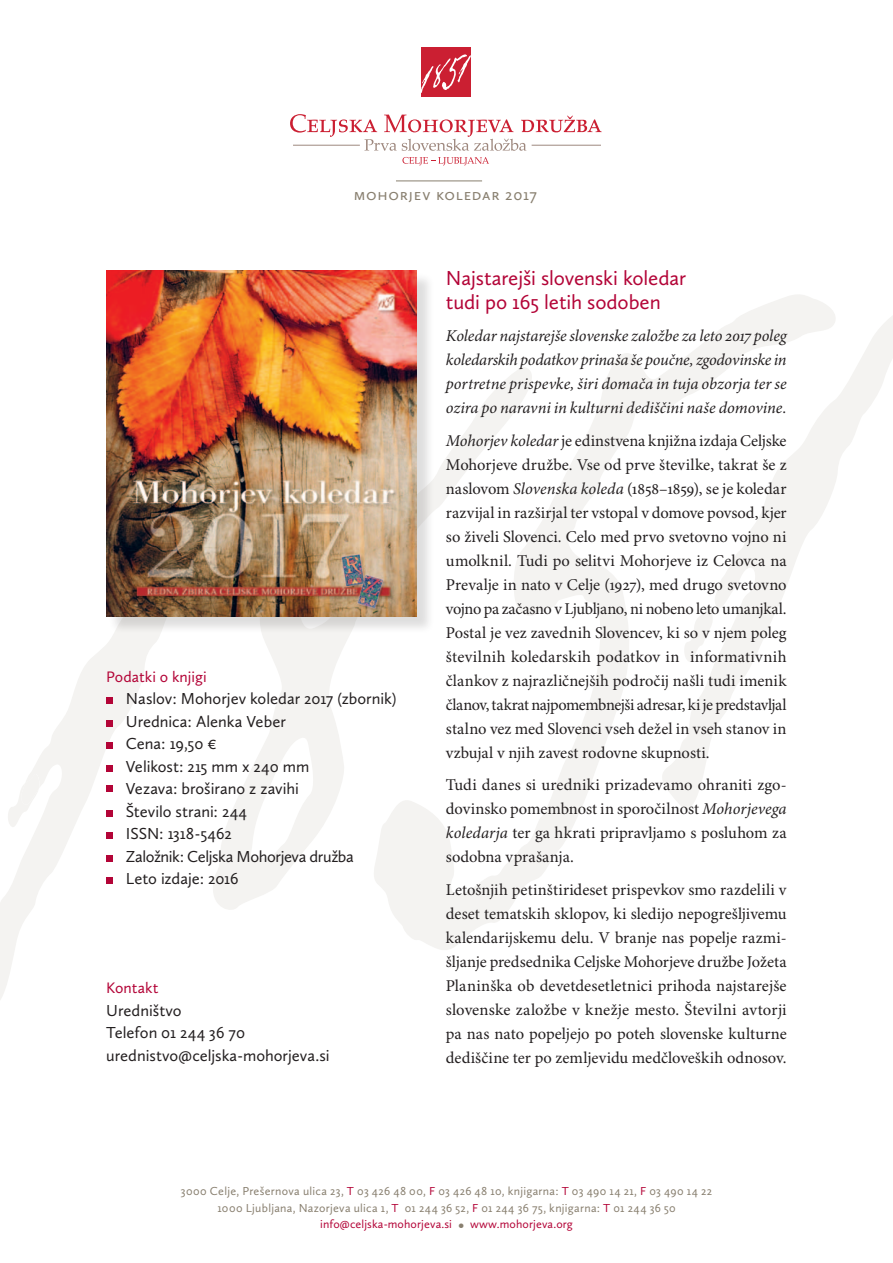
<style>
.page{position:relative;width:893px;height:1263px;background:#fff}
.page>*{position:absolute;margin:0;border:0;box-sizing:border-box;transform-origin:0 0}
.besedilo{font:21px/24px "Calluna Sans";letter-spacing:-.005em;color:#b30437}
.besedilo-2{font:16.5px/24px "Minion Pro";color:#231f20;text-align:justify}
.podatki_o_knjigi{font:16.5px "Calluna Sans";letter-spacing:-.005em;color:#231f20}
.besedilo-3{font:italic 16.5px/24px "Minion Pro";letter-spacing:-.005em;color:#231f20;text-align:justify}
.podatki_o_knjigi-2{font:16.5px "Calluna Sans";letter-spacing:-.03em;color:#231f20}
.besedilo-4{font:16.5px "Calluna Sans";letter-spacing:.04em;color:#887f6f}
.podatki_o_knjigi-3{font:15.75px "Calluna Sans";color:#b30437}
.besedilo-5{font:12px "Calluna Sans";letter-spacing:.025em;color:#887f6f}
.t1{font:12px "Calluna Sans";letter-spacing:.01em;color:#b30437}
.s1{font-style:italic}
.s2{color:#b30437}
.s3{font-size:16.5px;color:#887f6f}
</style>
<div class="page">
<svg style="left:219px;top:635px;width:130px;height:275px"></svg>
<svg style="left:374px;top:295px;width:456px;height:655px"></svg>
<svg style="left:0;top:616px;width:219px;height:384px"></svg>
<svg style="left:6px;top:770px;width:34px;height:61px"></svg>
<svg style="left:655px;top:308px;width:238px;height:515px"></svg>
<div style="left:106px;top:698px;width:7px;height:6px;background:#b30437"></div>
<div style="left:106px;top:720px;width:7px;height:6px;background:#b30437"></div>
<div style="left:106px;top:743px;width:7px;height:6px;background:#b30437"></div>
<div style="left:106px;top:765px;width:7px;height:6px;background:#b30437"></div>
<div style="left:106px;top:785px;width:7px;height:7px;background:#b30437"></div>
<div style="left:106px;top:810px;width:7px;height:6px;background:#b30437"></div>
<div style="left:106px;top:833px;width:7px;height:6px;background:#b30437"></div>
<div style="left:106px;top:855px;width:7px;height:6px;background:#b30437"></div>
<div style="left:106px;top:878px;width:7px;height:6px;background:#b30437"></div>
<div style="left:421px;top:47px;width:50px;height:50px;background:#cb1f32"></div>
<svg style="left:421px;top:54px;width:50px;height:39px"></svg>
<svg style="left:290px;top:114px;width:312px;height:37px"></svg>
<hr style="left:293px;top:145px;width:67px;height:1px;background:#9e887e">
<hr style="left:532px;top:145px;width:69px;height:1px;background:#9e887e">
<svg style="left:402px;top:157px;width:87px;height:8px"></svg>
<hr style="left:396px;top:181px;width:86px;height:1px;background:#887f6f">
<div style="left:109px;top:272px;width:326px;height:363px;background:#231f20;opacity:.15"></div>
<img style="left:106px;top:270px;width:310px;height:346px">
<p class="besedilo-4" style="left:354px;top:184px;width:185px">mohorjev koledar 2017</p>
<p class="podatki_o_knjigi-3" style="left:106px;top:667px;width:102px">Podatki o knjigi</p>
<p class="podatki_o_knjigi" style="left:126px;top:688px;width:272px">Naslov: Mohorjev koledar 2017 (zbornik)</p>
<p class="podatki_o_knjigi" style="left:126px;top:711px;width:162px">Urednica: Alenka Veber</p>
<p class="podatki_o_knjigi" style="left:126px;top:733px;width:92px">Cena: 19,50 €</p>
<p class="podatki_o_knjigi" style="left:126px;top:756px;width:185px">Velikost: 215 mm x 240 mm</p>
<p class="podatki_o_knjigi" style="left:126px;top:778px;width:175px">Vezava: broširano z zavihi</p>
<p class="podatki_o_knjigi" style="left:126px;top:801px;width:123px">Število strani: 244</p>
<p class="podatki_o_knjigi" style="left:126px;top:823px;width:107px">ISSN: 1318-5462</p>
<p class="podatki_o_knjigi-2" style="left:126px;top:846px;width:229px">Založnik: Celjska Mohorjeva družba</p>
<p class="podatki_o_knjigi" style="left:126px;top:868px;width:114px">Leto izdaje: 2016</p>
<p class="podatki_o_knjigi-3" style="left:106px;top:978px;width:54px">Kontakt</p>
<p class="podatki_o_knjigi" style="left:106px;top:1000px;width:77px">Uredništvo</p>
<p class="podatki_o_knjigi" style="left:106px;top:1022px;width:140px">Telefon 01 244 36 70</p>
<p class="podatki_o_knjigi" style="left:106px;top:1045px;width:225px">urednistvo@celjska-mohorjeva.si</p>
<p class="besedilo" style="left:446px;top:266px;width:242px">Najstarejši slovenski koledar tudi po 165 letih sodoben</p>
<p class="besedilo-3" style="left:446px;top:325px;width:342px">Koledar najstarejše slovenske založbe za leto 2017 poleg koledarskih podatkov prinaša še poučne, zgodovinske in portretne prispevke, širi domača in tuja obzorja ter se ozira po naravni in kulturni dediščini naše domovine.</p>
<p class="besedilo-2" style="left:446px;top:429px;width:342px"><span class="s1">Mohorjev koledar</span> je edinstvena knjižna izdaja Celjske Mohorjeve družbe. Vse od prve številke, takrat še z naslovom <span class="s1">Slovenska koleda</span> (1858–1859), se je koledar razvijal in razširjal ter vstopal v domove povsod, kjer so živeli Slovenci. Celo med prvo svetovno vojno ni umolknil. Tudi po selitvi Mohorjeve iz Celovca na Prevalje in nato v Celje (1927), med drugo svetovno vojno pa začasno v Ljubljano, ni nobeno leto umanjkal.<br>Postal je vez zavednih Slovencev, ki so v njem poleg številnih koledarskih podatkov in informativnih člankov z najrazličnejših področij našli tudi imenik članov, takrat najpomembnejši adresar, ki je predstavljal stalno vez med Slovenci vseh dežel in vseh stanov in vzbujal v njih zavest rodovne skupnosti.</p>
<p class="besedilo-2" style="left:446px;top:774px;width:342px">Tudi danes si uredniki prizadevamo ohraniti zgo&shy;dovinsko pomembnost in sporočilnost <span class="s1">Mohorjevega koledarja</span> ter ga hkrati pripravljamo s posluhom za sodobna vprašanja.</p>
<p class="besedilo-2" style="left:446px;top:878px;width:342px">Letošnjih petinštirideset prispevkov smo razdelili v deset tematskih sklopov, ki sledijo nepogrešljivemu kalendarijskemu delu. V branje nas popelje razmi&shy;šljanje predsednika Celjske Mohorjeve družbe Jožeta Planinška ob devetdesetletnici prihoda najstarejše slovenske založbe v knežje mesto. Številni avtorji pa nas nato popeljejo po poteh slovenske kulturne dediščine ter po zemljevidu medčloveških odnosov.</p>
<p class="besedilo-5" style="left:181px;top:1184px;width:533px">3000 Celje, Prešernova ulica 23, <span class="s2">T</span> 03 426 48 00, <span class="s2">F</span> 03 426 48 10, knjigarna: <span class="s2">T</span> 03 490 14 21, <span class="s2">F</span> 03 490 14 22</p>
<p class="besedilo-5" style="left:217px;top:1201px;width:460px">1000 Ljubljana, Nazorjeva ulica 1, <span class="s2">T</span> 01 244 36 52, <span class="s2">F</span> 01 244 36 75, knjigarna: <span class="s2">T</span> 01 244 36 50</p>
<p class="t1" style="left:320px;top:1217px;width:254px">info@celjska-mohorjeva.si <span class="s3">•</span> www.mohorjeva.org</p>
</div>
